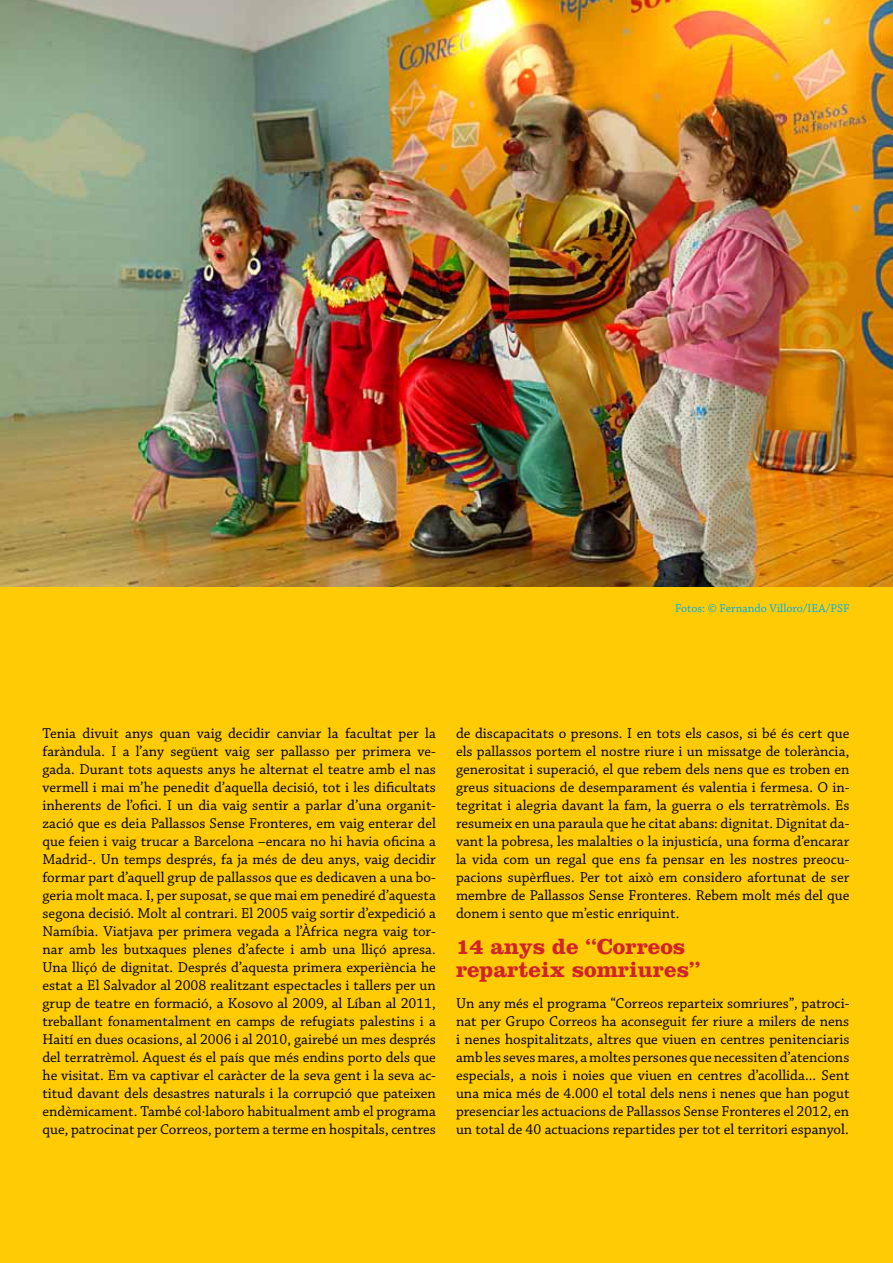
<style>
.page{position:relative;width:893px;height:1263px;background:#ffcb05}
.page>*{position:absolute;margin:0;border:0;box-sizing:border-box;transform-origin:0 0}
.t1{font:700 22.5px/22.5px "Clarendon";color:#d2232a}
.t2{font:15px/18px "Chaparral Pro";color:#000;text-align:justify}
.t3{font:12px "Chaparral Pro";color:#00aeef}
</style>
<div class="page">
<img style="left:0;top:0;width:893px;height:586px">
<p class="t3" style="left:675px;top:602px;width:176px">Fotos: © Fernando Villoro/IEA/PSF</p>
<p class="t2" style="left:43px;top:725px;width:395px">Tenia divuit anys quan vaig decidir canviar la facultat per la faràndula. I a l’any següent vaig ser pallasso per primera ve&shy;gada. Durant tots aquests anys he alternat el teatre amb el nas vermell i mai m’he penedit d’aquella decisió, tot i les dificultats inherents de l’ofici. I un dia vaig sentir a parlar d’una organit&shy;zació que es deia Pallassos Sense Fronteres, em vaig enterar del que feien i vaig trucar a Barcelona –encara no hi havia oficina a Madrid-. Un temps després, fa ja més de deu anys, vaig decidir formar part d’aquell grup de pallassos que es dedicaven a una bo&shy;geria molt maca. I, per suposat, se que mai em penediré d’aquesta segona decisió. Molt al contrari. El 2005 vaig sortir d’expedició a Namíbia. Viatjava per primera vegada a l’Àfrica negra vaig tor&shy;nar amb les butxaques plenes d’afecte i amb una lliçó apresa.<br>Una lliçó de dignitat. Després d’aquesta primera experiència he estat a El Salvador al 2008 realitzant espectacles i tallers per un grup de teatre en formació, a Kosovo al 2009, al Líban al 2011, treballant fonamentalment en camps de refugiats palestins i a Haití en dues ocasions, al 2006 i al 2010, gairebé un mes després del terratrèmol. Aquest és el país que més endins porto dels que he visitat. Em va captivar el caràcter de la seva gent i la seva ac&shy;titud davant dels desastres naturals i la corrupció que pateixen endèmicament. També col·laboro habitualment amb el programa que, patrocinat per Correos, portem a terme en hospitals, centres</p>
<p class="t2" style="left:456px;top:725px;width:395px">de discapacitats o presons. I en tots els casos, si bé és cert que els pallassos portem el nostre riure i un missatge de tolerància, generositat i superació, el que rebem dels nens que es troben en greus situacions de desemparament és valentia i fermesa. O in&shy;tegritat i alegria davant la fam, la guerra o els terratrèmols. Es resumeix en una paraula que he citat abans: dignitat. Dignitat da&shy;vant la pobresa, les malalties o la injusticía, una forma d’encarar la vida com un regal que ens fa pensar en les nostres preocu&shy;pacions supèrflues. Per tot això em considero afortunat de ser membre de Pallassos Sense Fronteres. Rebem molt més del que donem i sento que m’estic enriquint.</p>
<h1 class="t1" style="left:456px;top:935px;width:246px">14 anys de “Correos reparteix somriures”</h1>
<p class="t2" style="left:456px;top:995px;width:395px">Un any més el programa “Correos reparteix somriures”, patroci&shy;nat per Grupo Correos ha aconseguit fer riure a milers de nens i nenes hospitalitzats, altres que viuen en centres penitenciaris amb les seves mares, a moltes persones que necessiten d’atencions especials, a nois i noies que viuen en centres d’acollida... Sent una mica més de 4.000 el total dels nens i nenes que han pogut presenciar les actuacions de Pallassos Sense Fronteres el 2012, en un total de 40 actuacions repartides per tot el territori espanyol.</p>
</div>
